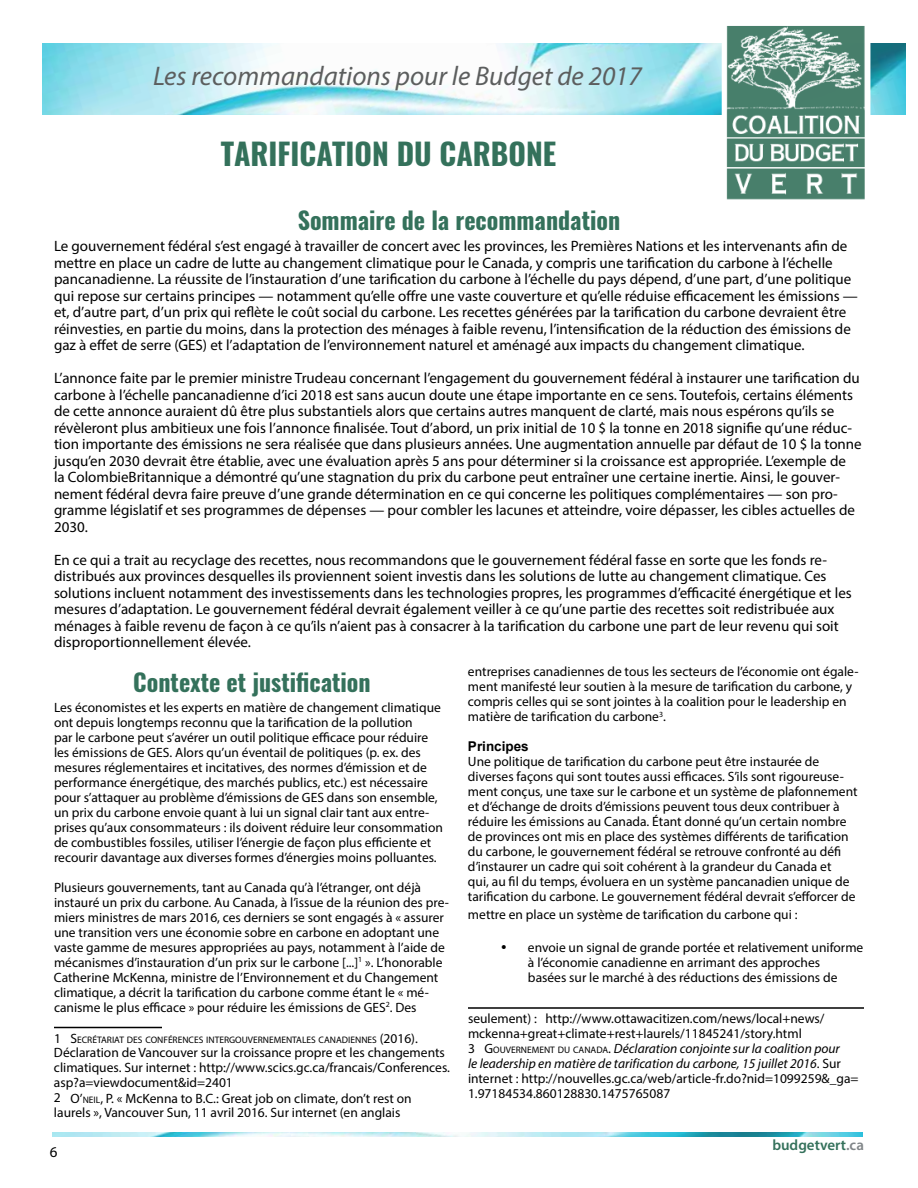
<style>
.page{position:relative;width:918px;height:1188px;background:#fff}
.page>*{position:absolute;margin:0;border:0;box-sizing:border-box;transform-origin:0 0}
.t1{font:700 30px "Oswald";color:#34715b}
.t2{font:italic 27px "Myriad Pro";color:#5c5e5e}
.t3{font:700 24px "Oswald";color:#34715b}
.t4{font:15px/16.5px "Myriad Pro";color:#000}
.t5{font:600 15px "Myriad Pro";color:#34715b}
.t6{font:13.5px/15px "Myriad Pro";color:#000}
.t7{font:700 13.5px "Arial";color:#000}
.t8{font:9.45px "Myriad Pro";color:#000}
.s1{font-size:15px}
.s2{font-size:13.5px}
.s3{font-style:inherit}
.s4{font-size:9.45px}
.s5{font-style:italic}
.s6{color:#818689}
</style>
<div class="page">
<img style="left:53px;top:1132px;width:810px;height:5px">
<img style="left:42px;top:43px;width:864px;height:72px">
<svg style="left:719px;top:26px;width:154px;height:174px"></svg>
<hr style="left:54px;top:1027px;width:108px;height:1px;background:#000">
<hr style="left:468px;top:1007px;width:396px;height:2px;background:#000">
<h2 class="t2" style="left:153px;top:59px;width:490px">Les recommandations pour le Budget de 2017</h2>
<h1 class="t1" style="left:221px;top:133px;width:337px">TARIFICATION DU CARBONE</h1>
<h3 class="t3" style="left:298px;top:204px;width:324px">Sommaire de la recommandation</h3>
<p class="t4" style="left:54px;top:238px;width:805px">Le gouvernement fédéral s’est engagé à travailler de concert avec les provinces, les Premières Nations et les intervenants afin de mettre en place un cadre de lutte au changement climatique pour le Canada, y compris une tarification du carbone à l’échelle pancanadienne. La réussite de l’instauration d’une tarification du carbone à l’échelle du pays dépend, d’une part, d’une politique qui repose sur certains principes — notamment qu’elle offre une vaste couverture et qu’elle réduise efficacement les émissions — et, d’autre part, d’un prix qui reflète le coût social du carbone. Les recettes générées par la tarification du carbone devraient être réinvesties, en partie du moins, dans la protection des ménages à faible revenu, l’intensification de la réduction des émissions de gaz à effet de serre (GES) et l’adaptation de l’environnement naturel et aménagé aux impacts du changement climatique.</p>
<p class="t4" style="left:54px;top:370px;width:809px">L’annonce faite par le premier ministre Trudeau concernant l’engagement du gouvernement fédéral à instaurer une tarification du carbone à l’échelle pancanadienne d’ici 2018 est sans aucun doute une étape importante en ce sens. Toutefois, certains éléments de cette annonce auraient dû être plus substantiels alors que certains autres manquent de clarté, mais nous espérons qu’ils se révèleront plus ambitieux une fois l’annonce finalisée. Tout d’abord, un prix initial de 10 $ la tonne en 2018 signifie qu’une réduc&shy;tion importante des émissions ne sera réalisée que dans plusieurs années. Une augmentation annuelle par défaut de 10 $ la tonne jusqu’en 2030 devrait être établie, avec une évaluation après 5 ans pour déterminer si la croissance est appropriée. L’exemple de<br>la ColombieBritannique a démontré qu’une stagnation du prix du carbone peut entraîner une certaine inertie. Ainsi, le gouver&shy;nement fédéral devra faire preuve d’une grande détermination en ce qui concerne les politiques complémentaires — son pro&shy;gramme législatif et ses programmes de dépenses — pour combler les lacunes et atteindre, voire dépasser, les cibles actuelles de 2030.</p>
<p class="t4" style="left:54px;top:551px;width:799px">En ce qui a trait au recyclage des recettes, nous recommandons que le gouvernement fédéral fasse en sorte que les fonds re&shy;distribués aux provinces desquelles ils proviennent soient investis dans les solutions de lutte au changement climatique. Ces solutions incluent notamment des investissements dans les technologies propres, les programmes d’efficacité énergétique et les mesures d’adaptation. Le gouvernement fédéral devrait également veiller à ce qu’une partie des recettes soit redistribuée aux ménages à faible revenu de façon à ce qu’ils n’aient pas à consacrer à la tarification du carbone une part de leur revenu qui soit disproportionnellement élevée.</p>
<h3 class="t3" style="left:133px;top:666px;width:239px">Contexte et justification</h3>
<p class="t6" style="left:54px;top:699px;width:391px">Les économistes et les experts en matière de changement climatique ont depuis longtemps reconnu que la tarification de la pollution<br>par le carbone peut s’avérer un outil politique efficace pour réduire les émissions de GES. Alors qu’un éventail de politiques (p. ex. des mesures réglementaires et incitatives, des normes d’émission et de performance énergétique, des marchés publics, etc.) est nécessaire pour s’attaquer au problème d’émissions de GES dans son ensemble, un prix du carbone envoie quant à lui un signal clair tant aux entre&shy;prises qu’aux consommateurs : ils doivent réduire leur consommation de combustibles fossiles, utiliser l’énergie de façon plus efficiente et recourir davantage aux diverses formes d’énergies moins polluantes.</p>
<p class="t6" style="left:54px;top:879px;width:397px">Plusieurs gouvernements, tant au Canada qu’à l’étranger, ont déjà instauré un prix du carbone. Au Canada, à l’issue de la réunion des pre&shy;miers ministres de mars 2016, ces derniers se sont engagés à « assurer une transition vers une économie sobre en carbone en adoptant une vaste gamme de mesures appropriées au pays, notamment à l’aide de mécanismes d’instauration d’un prix sur le carbone [...]<sup>1</sup> ». L’honorable Catherin<span class="s1">e</span> McKenna, ministre de l’Environnement et du Changement climatique, a décrit la tarification du carbone comme étant le « mé&shy;canisme le plus efficace » pour réduire les émissions de GES<sup>2</sup>. Des</p>
<p class="t8" style="left:54px;top:1034px;width:365px"><span class="s2">1</span> <span class="s2">S</span>ECRÉTARIAT DES CONFÉRENCES INTERGOUVERNEMENTALES CANADIENNES <span class="s2">(2016).</span></p>
<p class="t6" style="left:54px;top:1045px;width:398px">Déclaration de Vancouver sur la croissance propre et les changements climatiques. Sur internet : http://www.scics.gc.ca/francais/Conferences. asp?a=viewdocument&amp;id=2401<br>2 <span class="s3">O’</span><span class="s4">NEIL</span>, P. « McKenna to B.C.: Great job on climate, don’t rest on laurels », Vancouver Sun, 11 avril 2016. Sur internet (en anglais</p>
<p class="t6" style="left:468px;top:664px;width:392px">entreprises canadiennes de tous les secteurs de l’économie ont égale&shy;ment manifesté leur soutien à la mesure de tarification du carbone, y compris celles qui se sont jointes à la coalition pour le leadership en matière de tarification du carbone<sup>3</sup>.</p>
<p class="t7" style="left:468px;top:737px;width:62px">Principes</p>
<p class="t6" style="left:468px;top:754px;width:391px">Une politique de tarification du carbone peut être instaurée de diverses façons qui sont toutes aussi efficaces. S’ils sont rigoureuse&shy;ment conçus, une taxe sur le carbone et un système de plafonnement et d’échange de droits d’émissions peuvent tous deux contribuer à réduire les émissions au Canada. Étant donné qu’un certain nombre de provinces ont mis en place des systèmes différents de tarification du carbone, le gouvernement fédéral se retrouve confronté au défi d’instaurer un cadre qui soit cohérent à la grandeur du Canada et<br>qui, au fil du temps, évoluera en un système pancanadien unique de tarification du carbone. Le gouvernement fédéral devrait s’efforcer de</p>
<p class="t6" style="left:468px;top:907px;width:331px">mettre en place un système de tarification du carbone qui :</p>
<p class="t6" style="left:528px;top:940px;width:337px">envoie un signal de grande portée et relativement uniforme à l’économie canadienne en arrimant des approches<br>basées sur le marché à des réductions des émissions de</p>
<p class="t6" style="left:468px;top:1011px;width:392px">seulement) : http://www.ottawacitizen.com/news/local+news/ mckenna+great+climate+rest+laurels/11845241/story.html<br>3 <span class="s3">G</span><span class="s4">OUVERNEMENT DU CANADA</span>. <span class="s5">Déclaration conjointe sur la coalition pour<br>le leadership en matière de tarification du carbone, 15 juillet 2016</span>. Sur internet : http://nouvelles.gc.ca/web/article-fr.do?nid=1099259&amp;_ga= 1.97184534.860128830.1475765087</p>
<p class="t4" style="left:50px;top:1143px;width:9px">6</p>
<p class="t5" style="left:772px;top:1136px;width:93px">budgetvert<span class="s6">.ca</span></p>
</div>
